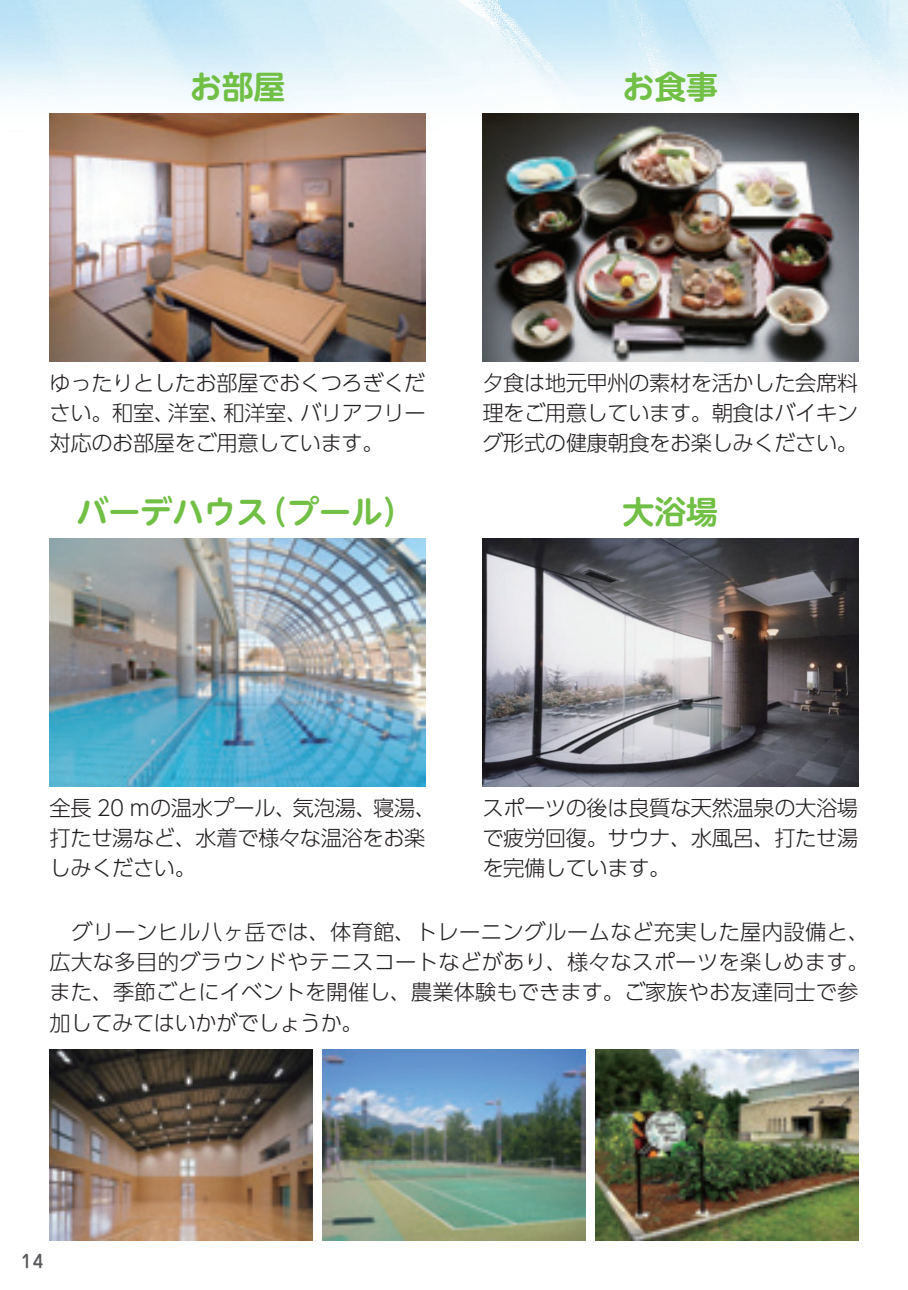
<style>
.page{position:relative;width:908px;height:1290px;background:#fff}
.page>*{position:absolute;margin:0;border:0;box-sizing:border-box;transform-origin:0 0}
.t1{font:700 32px "UD Shin M Go Pro De";color:#71bf44}
.t2{font:300 21.25px/30.2px "UD Shin Go Pro";letter-spacing:-.02em;color:#231f20;text-align:justify}
.t3{font:300 21.25px/30.2px "UD Shin Go Pro";letter-spacing:.015em;color:#231f20}
.t4{font:500 17.75px "Jun 34 Pro";color:#57585a}
</style>
<div class="page">
<img style="left:0;top:0;width:907px;height:151px">
<img style="left:50px;top:113px;width:375px;height:248px">
<img style="left:482px;top:113px;width:375px;height:248px">
<img style="left:50px;top:539px;width:375px;height:248px">
<img style="left:482px;top:539px;width:375px;height:248px">
<img style="left:50px;top:1049px;width:262px;height:191px">
<img style="left:322px;top:1049px;width:263px;height:191px">
<img style="left:595px;top:1049px;width:262px;height:191px">
<h1 class="t1" style="left:190px;top:61px;width:97px">お部屋</h1>
<h1 class="t1" style="left:622px;top:61px;width:97px">お食事</h1>
<p class="t2" style="left:50px;top:367px;width:377px">ゆったりとしたお部屋でおくつろぎください。和室、洋室、和洋室、バリアフリー対応のお部屋をご用意しています。</p>
<h1 class="t1" style="left:76px;top:486px;width:340px">バーデハウス（プール）</h1>
<p class="t2" style="left:482px;top:367px;width:377px">夕食は地元甲州の素材を活かした会席料理をご用意しています。朝食はバイキング形式の健康朝食をお楽しみください。</p>
<h1 class="t1" style="left:622px;top:486px;width:97px">大浴場</h1>
<p class="t2" style="left:50px;top:792px;width:388px;text-align:left">全長 20 ｍの温水プール、気泡湯、寝湯、打たせ湯など、水着で様々な温浴をお楽しみください。</p>
<p class="t2" style="left:482px;top:792px;width:377px">スポーツの後は良質な天然温泉の大浴場で疲労回復。サウナ、水風呂、打たせ湯を完備しています。</p>
<p class="t3" style="left:50px;top:916px;width:820px">　グリーンヒル八ヶ岳では、体育館、トレーニングルームなど充実した屋内設備と、広大な多目的グラウンドやテニスコートなどがあり、様々なスポーツを楽しめます。また、季節ごとにイベントを開催し、農業体験もできます。ご家族やお友達同士で参加してみてはいかがでしょうか。</p>
<p class="t4" style="left:21px;top:1247px;width:24px">14</p>
</div>
